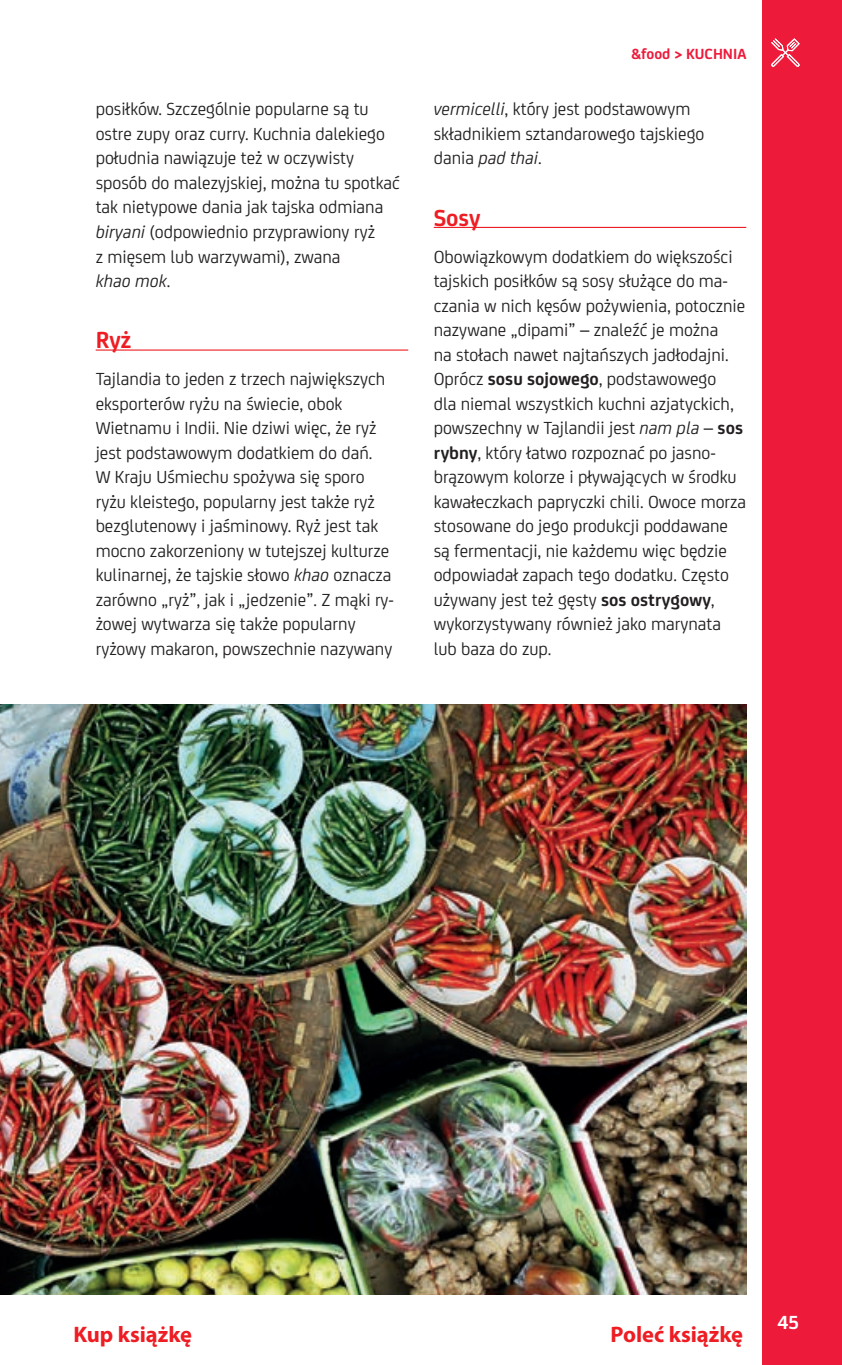
<style>
.page{position:relative;width:842px;height:1365px;background:#fff}
.page>*{position:absolute;margin:0;border:0;box-sizing:border-box;transform-origin:0 0}
.t1{font:700 24.75px "FS Joey";letter-spacing:-.005em;color:#ee1d23}
.t2{font:700 22.5px "Myriad Pro";color:#ee1d23}
.t3{font:700 20.25px "FS Joey";color:#fff}
.t4{font:18.68px/24.5px "FS Joey";color:#231f20}
.t5{font:700 15.75px "FS Joey";color:#ed1a3a}
.s1{font-style:italic}
.s2{font-weight:700}
</style>
<div class="page">
<hr style="left:96px;top:349px;width:312px;height:2px;background:#ee1d23">
<hr style="left:434px;top:227px;width:312px;height:1px;background:#ee1d23">
<img style="left:0;top:705px;width:746px;height:590px">
<div style="left:762px;top:0;width:80px;height:1365px;background:#ed1a3a"></div>
<svg style="left:771px;top:38px;width:29px;height:29px"></svg>
<p class="t4" style="left:96px;top:96px;width:306px">posiłków. Szczególnie popularne są tu ostre zupy oraz curry. Kuchnia dalekiego południa nawiązuje też w oczywisty sposób do malezyjskiej, można tu spotkać tak nietypowe dania jak tajska odmiana <span class="s1">biryani</span> (odpowiednio przyprawiony ryż<br>z mięsem lub warzywami), zwana<br><span class="s1">khao mok</span>.</p>
<h1 class="t1" style="left:96px;top:321px;width:37px">Ryż</h1>
<p class="t4" style="left:96px;top:366px;width:300px">Tajlandia to jeden z trzech największych eksporterów ryżu na świecie, obok Wietnamu i Indii. Nie dziwi więc, że ryż jest podstawowym dodatkiem do dań.<br>W Kraju Uśmiechu spożywa się sporo ryżu kleistego, popularny jest także ryż bezglutenowy i jaśminowy. Ryż jest tak mocno zakorzeniony w tutejszej kulturze kulinarnej, że tajskie słowo <span class="s1">khao</span> oznacza zarówno „ryż”, jak i „jedzenie”. Z mąki ry&shy;żowej wytwarza się także popularny ryżowy makaron, powszechnie nazywany</p>
<p class="t5" style="left:631px;top:42px;width:116px">&amp;food &gt; KUCHNIA</p>
<p class="t4" style="left:434px;top:96px;width:272px"><span class="s1">vermicelli</span>, który jest podstawowym składnikiem sztandarowego tajskiego dania <span class="s1">pad thai</span>.</p>
<h1 class="t1" style="left:434px;top:199px;width:48px">Sosy</h1>
<p class="t4" style="left:434px;top:243px;width:314px">Obowiązkowym dodatkiem do większości tajskich posiłków są sosy służące do ma&shy;czania w nich kęsów pożywienia, potocznie nazywane „dipami” – znaleźć je można<br>na stołach nawet najtańszych jadłodajni.<br>Oprócz <span class="s2">sosu sojowego</span>, podstawowego<br>dla niemal wszystkich kuchni azjatyckich, powszechny w Tajlandii jest <span class="s1">nam pla</span> – <span class="s2">sos rybny</span>, który łatwo rozpoznać po jasno&shy;brązowym kolorze i pływających w środku kawałeczkach papryczki chili. Owoce morza stosowane do jego produkcji poddawane są fermentacji, nie każdemu więc będzie odpowiadał zapach tego dodatku. Często używany jest też gęsty <span class="s2">sos ostrygowy</span>, wykorzystywany również jako marynata lub baza do zup.</p>
<p class="t2" style="left:73px;top:1320px;width:120px">Kup książkę</p>
<p class="t2" style="left:610px;top:1320px;width:134px">Poleć książkę</p>
<p class="t3" style="left:777px;top:1307px;width:23px">45</p>
</div>
